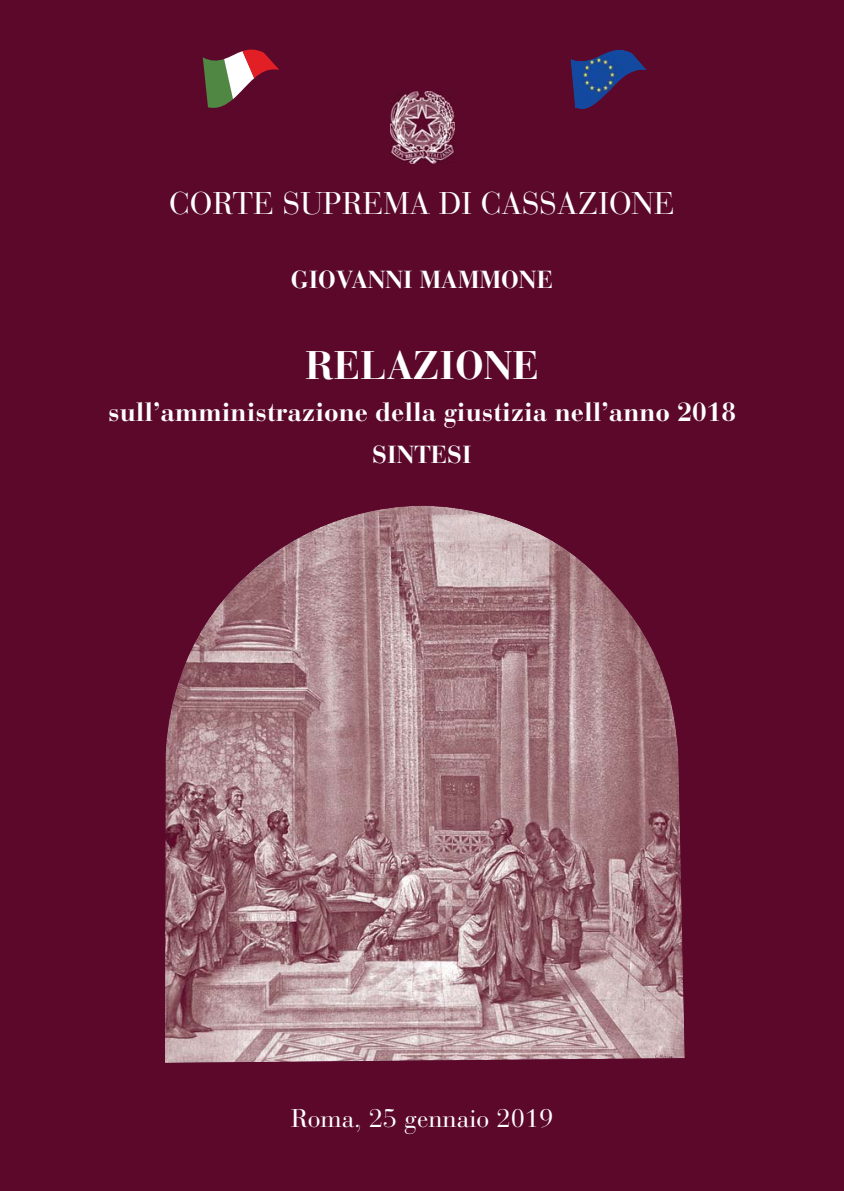
<style>
.page{position:relative;width:844px;height:1191px;background:#fff}
.page>*{position:absolute;margin:0;border:0;box-sizing:border-box;transform-origin:0 0}
.t1{font:700 39.73px "Bauer Bodoni";color:#fff}
.t2{font:31.15px "Bauer Bodoni";color:#fff}
.t3{font:700 26.25px "Bauer Bodoni";color:#fff}
.t4{font:25.55px "Bauer Bodoni";color:#fff}
.t5{font:700 24.5px "Bauer Bodoni";color:#fff}
</style>
<div class="page">
<div style="left:0;top:0;width:843px;height:1191px;background:#5b082b"></div>
<img style="left:391px;top:91px;width:63px;height:72px">
<svg style="left:203px;top:49px;width:76px;height:59px"></svg>
<img style="left:165px;top:568px;width:288px;height:495px">
<img style="left:453px;top:629px;width:231px;height:432px">
<img style="left:453px;top:508px;width:174px;height:121px">
<img style="left:627px;top:610px;width:14px;height:19px">
<img style="left:255px;top:506px;width:199px;height:62px">
<img style="left:570px;top:50px;width:77px;height:59px">
<p class="t2" style="left:169px;top:191px;width:507px">CORTE SUPREMA DI CASSAZIONE</p>
<p class="t5" style="left:291px;top:270px;width:263px">GIOVANNI MAMMONE</p>
<h1 class="t1" style="left:305px;top:349px;width:235px">RELAZIONE</h1>
<p class="t3" style="left:108px;top:401px;width:629px">sull’amministrazione della giustizia nell’anno 2018</p>
<p class="t5" style="left:372px;top:445px;width:101px">SINTESI</p>
<p class="t4" style="left:290px;top:1108px;width:264px">Roma, 25 gennaio 2019</p>
</div>
